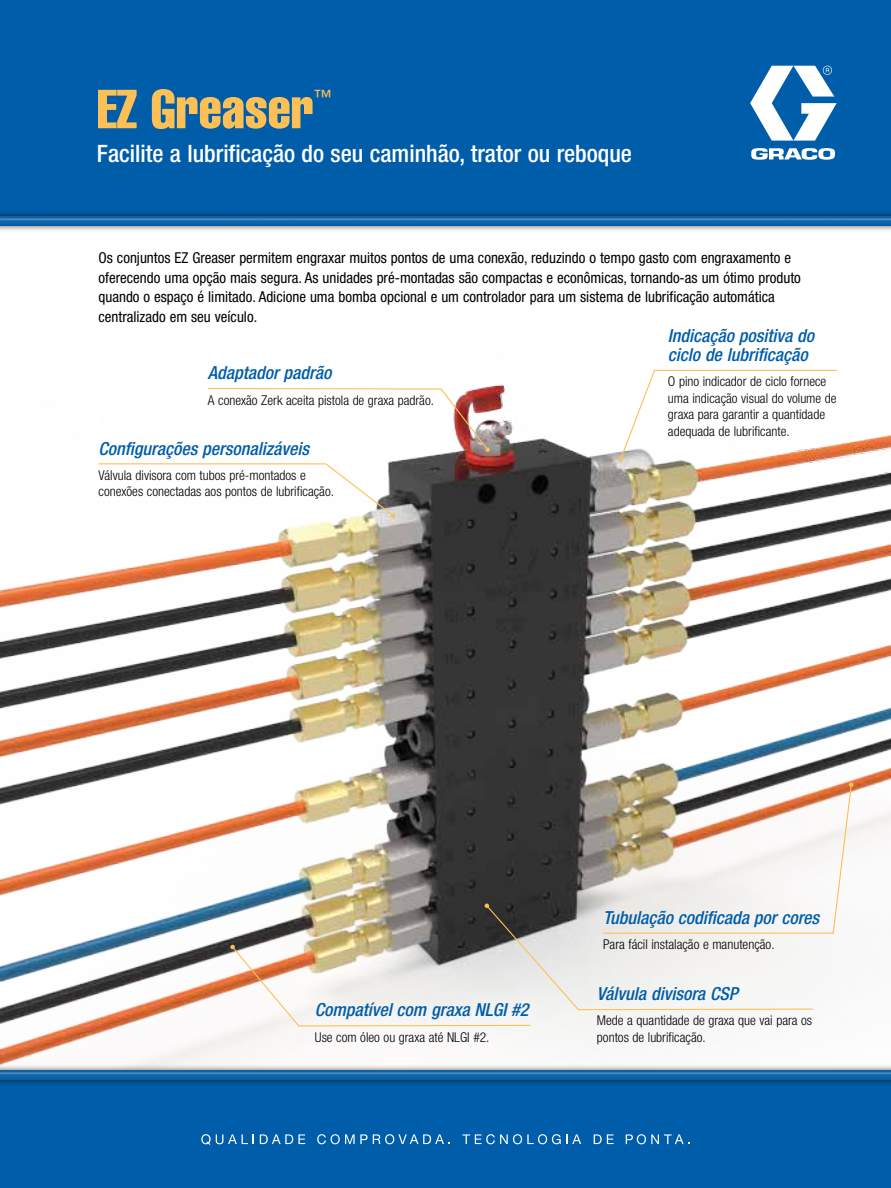
<style>
.page{position:relative;width:891px;height:1188px;background:#fff}
.page>*{position:absolute;margin:0;border:0;box-sizing:border-box;transform-origin:0 0}
.t1{font:54px "Helvetica LT Std Comp";color:#fdc057}
.t2{font:500 condensed 24px "Helvetica Neue LT Std";color:#fff}
.t3{font:18.3px "Helvetica LT Std";color:#fdc057}
.t4{font:italic 500 condensed 18px/18.8px "Helvetica Neue LT Std";color:#005daa}
.t5{font:condensed 15px/19.5px "Helvetica Neue LT Std";color:#000}
.t6{font:300 condensed 13.5px/16.5px "Helvetica Neue LT Std";color:#000}
</style>
<div class="page">
<img style="left:0;top:384px;width:891px;height:680px">
<div style="left:0;top:1080px;width:891px;height:108px;background:#005daa"></div>
<svg style="left:201px;top:1134px;width:53px;height:11px"></svg>
<svg style="left:260px;top:1134px;width:45px;height:10px"></svg>
<svg style="left:317px;top:1134px;width:133px;height:10px"></svg>
<svg style="left:462px;top:1134px;width:119px;height:10px"></svg>
<svg style="left:594px;top:1134px;width:20px;height:10px"></svg>
<svg style="left:626px;top:1134px;width:64px;height:10px"></svg>
<div style="left:0;top:0;width:891px;height:216px;background:#005daa"></div>
<svg style="left:750px;top:66px;width:87px;height:75px"></svg>
<svg style="left:751px;top:148px;width:84px;height:12px"></svg>
<div style="left:0;top:210px;width:891px;height:22px;background:#000;opacity:.54"></div>
<div style="left:0;top:216px;width:891px;height:10px;background:#0f62a7"></div>
<hr style="left:0;top:218px;width:891px;height:3px;background:#fff">
<div style="left:0;top:1064px;width:891px;height:22px;background:#000;opacity:.54"></div>
<svg style="left:0;top:1070px;width:891px;height:10px;background:#1968a9"></svg>
<svg style="left:618px;top:369px;width:220px;height:92px"></svg>
<svg style="left:230px;top:782px;width:624px;height:245px"></svg>
<svg style="left:97px;top:463px;width:299px;height:55px"></svg>
<svg style="left:207px;top:387px;width:283px;height:65px"></svg>
<h1 class="t1" style="left:97px;top:75px;width:218px">EZ Greaser</h1>
<h3 class="t3" style="left:314px;top:86px;width:20px">™</h3>
<h2 class="t2" style="left:97px;top:139px;width:537px">Facilite a lubrificação do seu caminhão, trator ou reboque</h2>
<p class="t5" style="left:99px;top:248px;width:704px">Os conjuntos EZ Greaser permitem engraxar muitos pontos de uma conexão, reduzindo o tempo gasto com engraxamento e oferecendo uma opção mais segura. As unidades pré-montadas são compactas e econômicas, tornando-as um ótimo produto quando o espaço é limitado. Adicione uma bomba opcional e um controlador para um sistema de lubrificação automática centralizado em seu veículo.</p>
<h3 class="t4" style="left:208px;top:364px;width:125px">Adaptador padrão</h3>
<p class="t6" style="left:208px;top:392px;width:228px">A conexão Zerk aceita pistola de graxa padrão.</p>
<h3 class="t4" style="left:99px;top:439px;width:212px">Configurações personalizáveis</h3>
<p class="t6" style="left:99px;top:467px;width:237px">Válvula divisora com tubos pré-montados e conexões conectadas aos pontos de lubrificação.</p>
<h3 class="t4" style="left:668px;top:326px;width:148px">Indicação positiva do ciclo de lubrificação</h3>
<p class="t6" style="left:668px;top:373px;width:170px">O pino indicador de ciclo fornece uma indicação visual do volume de graxa para garantir a quantidade adequada de lubrificante.</p>
<h3 class="t4" style="left:315px;top:1001px;width:215px">Compatível com graxa NLGI #2</h3>
<p class="t6" style="left:315px;top:1029px;width:176px">Use com óleo ou graxa até NLGI #2.</p>
<h3 class="t4" style="left:603px;top:908px;width:218px">Tubulação codificada por cores</h3>
<p class="t6" style="left:603px;top:936px;width:173px">Para fácil instalação e manutenção.</p>
<h3 class="t4" style="left:597px;top:985px;width:142px">Válvula divisora CSP</h3>
<p class="t6" style="left:597px;top:1012px;width:217px">Mede a quantidade de graxa que vai para os pontos de lubrificação.</p>
</div>
